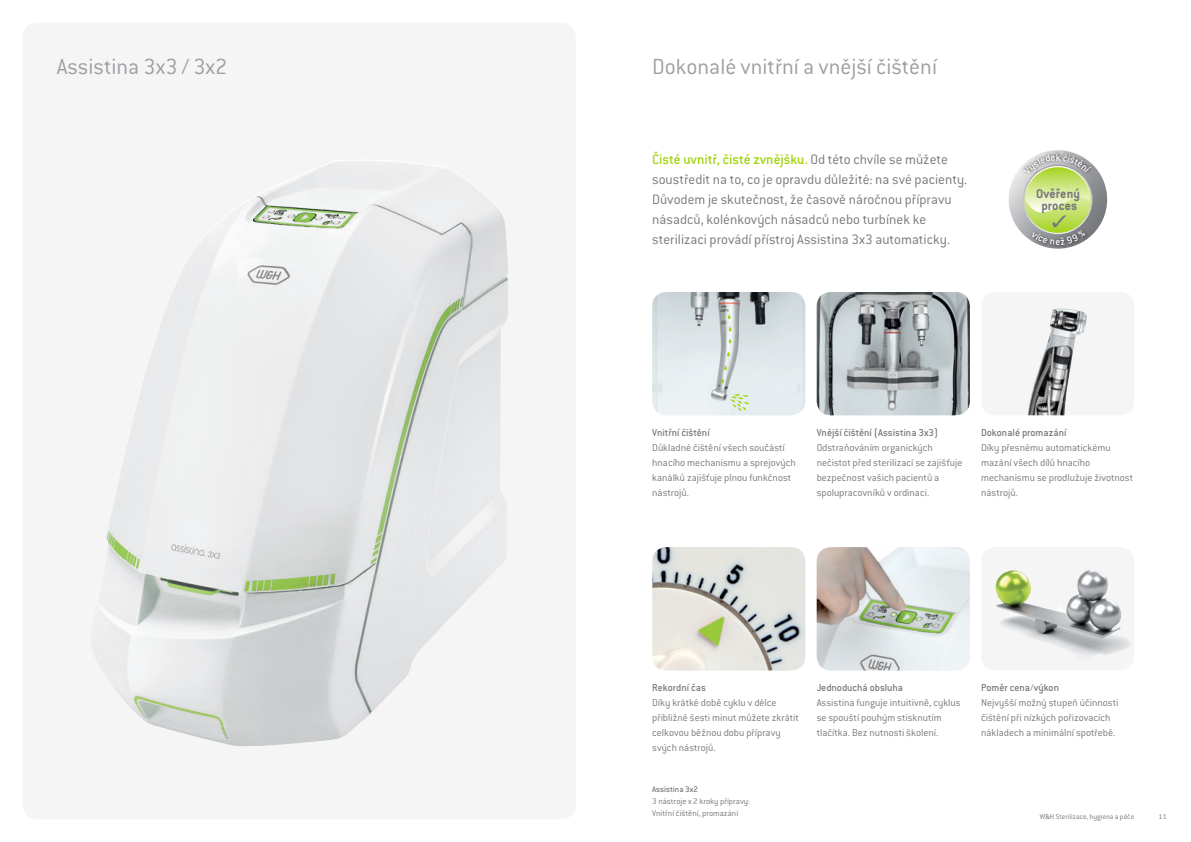
<style>
.page{position:relative;width:1191px;height:842px;background:#fff}
.page>*{position:absolute;margin:0;border:0;box-sizing:border-box;transform-origin:0 0}
.t1{font:300 24px "Conduit ITC Pro";color:#9d9fa2}
.t2{font:300 15px/20px "Conduit ITC Pro";color:#76787b}
.t3{font:700 13.7px/12.3px "Conduit ITC Pro";letter-spacing:.01em;color:#76787b;text-align:center}
.t4{font:300 11px/15px "Conduit ITC Pro";color:#76787b}
.t5{font:500 11px "Conduit ITC Pro";color:#76787b}
.t6{font:500 11px "Conduit ITC Pro";color:#fff}
.t7{font:500 10.8px "Conduit ITC Pro";color:#fff}
.t8{font:300 9px/12px "Conduit ITC Pro";color:#76787b}
.t9{font:500 9px "Conduit ITC Pro";color:#76787b}
.t10{font:300 7.9px "Conduit ITC Pro";color:#76787b}
.s1{font-weight:500;color:#a2d40a}
</style>
<div class="page">
<div style="left:23px;top:23px;width:552px;height:796px;background:#f5f5f6;border-radius:14px"></div>
<img style="left:93px;top:165px;width:415px;height:581px">
<img style="left:652px;top:292px;width:153px;height:123px">
<svg style="left:726px;top:314px;width:4px;height:5px"></svg>
<svg style="left:727px;top:339px;width:4px;height:4px"></svg>
<svg style="left:725px;top:352px;width:5px;height:4px"></svg>
<svg style="left:722px;top:365px;width:5px;height:5px"></svg>
<svg style="left:719px;top:379px;width:5px;height:4px"></svg>
<svg style="left:727px;top:327px;width:4px;height:4px"></svg>
<svg style="left:730px;top:393px;width:19px;height:19px"></svg>
<img style="left:816px;top:292px;width:153px;height:123px">
<div style="left:981px;top:292px;width:153px;height:123px;background:#f5f5f6;border-radius:14px"></div>
<img style="left:1027px;top:309px;width:60px;height:106px">
<img style="left:652px;top:547px;width:153px;height:123px">
<img style="left:816px;top:547px;width:153px;height:123px">
<div style="left:981px;top:547px;width:153px;height:123px;background:#f5f5f6;border-radius:14px"></div>
<img style="left:995px;top:570px;width:135px;height:86px">
<img style="left:1042px;top:150px;width:32px;height:3px">
<img style="left:1008px;top:153px;width:98px;height:96px">
<svg style="left:1023px;top:154px;width:68px;height:91px;background:#bac890"></svg>
<h1 class="t1" style="left:57px;top:53px;width:172px">Assistina 3x3 / 3x2</h1>
<h1 class="t1" style="left:652px;top:53px;width:286px">Dokonalé vnitřní a vnější čištění</h1>
<p class="t2" style="left:652px;top:149px;width:317px"><span class="s1">Čisté uvnitř, čisté zvnějšku.</span> Od této chvíle se můžete soustředit na to, co je opravdu důležité: na své pacienty.<br>Důvodem je skutečnost, že časově náročnou přípravu násadců, kolénkových násadců nebo turbínek ke sterilizaci provádí přístroj Assistina 3x3 automaticky.</p>
<p class="t6" style="left:1055px;top:151px;width:6px">k</p>
<p class="t3" style="left:1036px;top:187px;width:45px">Ověřený proces</p>
<p class="t7" style="left:1055px;top:235px;width:6px">e</p>
<p class="t5" style="left:652px;top:426px;width:59px">Vnitřní čištění</p>
<p class="t4" style="left:652px;top:440px;width:145px">Důkladné čištění všech součástí hnacího mechanismu a sprejových kanálků zajišťuje plnou funkčnost nástrojů.</p>
<p class="t5" style="left:816px;top:426px;width:123px">Vnější čištění (Assistina 3x3)</p>
<p class="t4" style="left:816px;top:440px;width:147px">Odstraňováním organických nečistot před sterilizací se zajišťuje bezpečnost vašich pacientů a spolupracovníků v ordinaci.</p>
<p class="t5" style="left:981px;top:426px;width:87px">Dokonalé promazání</p>
<p class="t4" style="left:981px;top:440px;width:153px">Díky přesnému automatickému mazání všech dílů hnacího mechanismu se prodlužuje životnost nástrojů.</p>
<p class="t5" style="left:652px;top:681px;width:55px">Rekordní čas</p>
<p class="t4" style="left:652px;top:695px;width:148px">Díky krátké době cyklu v délce přibližně šesti minut můžete zkrátit celkovou běžnou dobu přípravy svých nástrojů.</p>
<p class="t9" style="left:652px;top:784px;width:47px">Assistina 3x2</p>
<p class="t8" style="left:652px;top:795px;width:99px">3 nástroje x 2 kroky přípravy:<br>Vnitřní čištění, promazání</p>
<p class="t5" style="left:816px;top:681px;width:88px">Jednoduchá obsluha</p>
<p class="t4" style="left:816px;top:695px;width:145px">Assistina funguje intuitivně, cyklus se spouští pouhým stisknutím tlačítka. Bez nutnosti školení.</p>
<p class="t5" style="left:981px;top:681px;width:79px">Poměr cena/výkon</p>
<p class="t4" style="left:981px;top:695px;width:139px">Nejvyšší možný stupeň účinnosti čištění při nízkých pořizovacích nákladech a minimální spotřebě.</p>
<p class="t10" style="left:1039px;top:812px;width:96px">W&amp;H Sterilizace, hygiena a péče</p>
<p class="t10" style="left:1158px;top:812px;width:10px">11</p>
</div>
